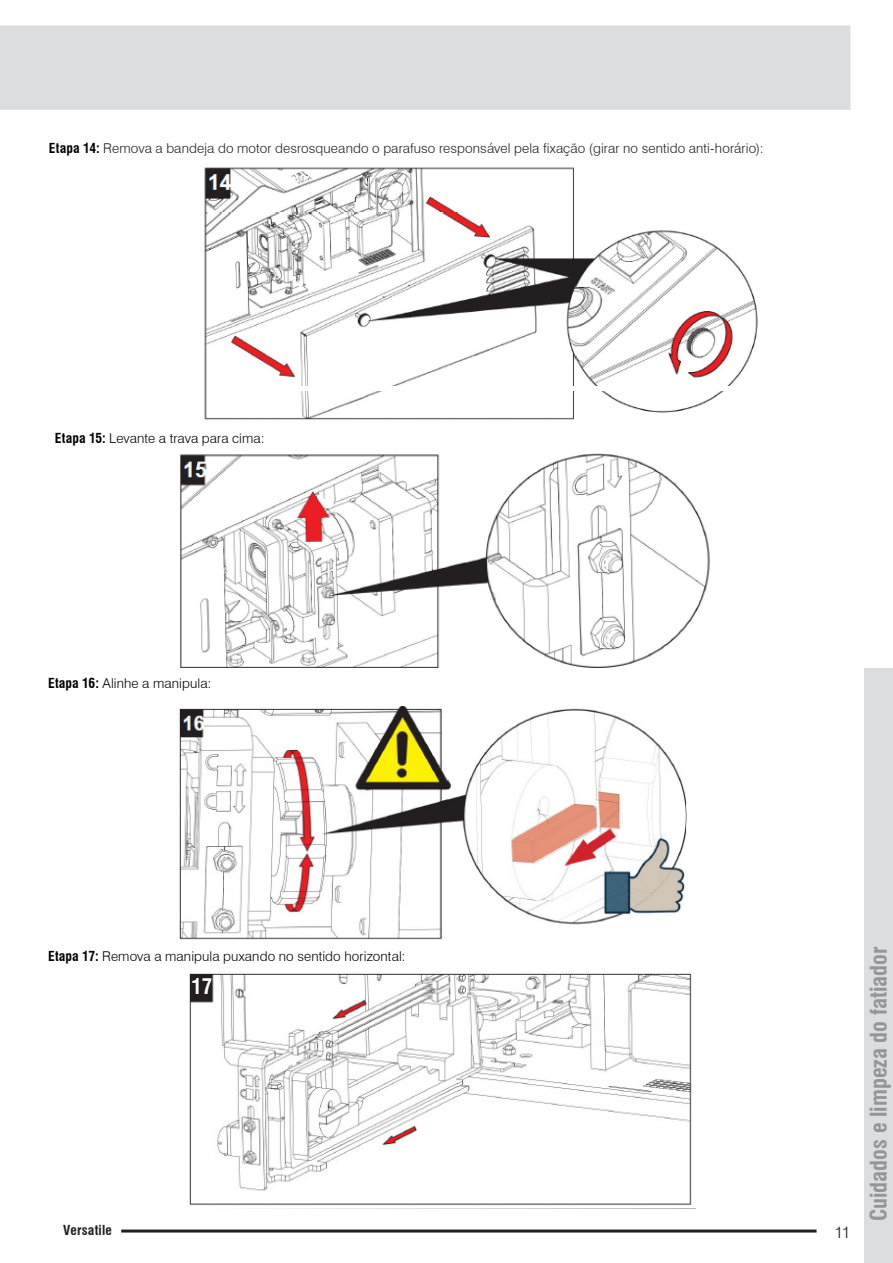
<style>
.page{position:relative;width:893px;height:1263px;background:#fff}
.page>*{position:absolute;margin:0;border:0;box-sizing:border-box;transform-origin:0 0}
.t1{font:700 condensed 22.5px "Swiss 721 BT";color:#939598}
.t2{font:700 condensed 21px "Swiss 721 BT";color:#fff}
.t3{font:300 16.5px "Swiss 721 BT";color:#231f20}
.Marcador_de_texto{font:300 13.5px "Swiss 721 BT";letter-spacing:.01em;color:#000}
.Marcador_de_texto-2{font:300 13.5px "Swiss 721 BT";letter-spacing:.01em;color:#231f20}
.t4{font:700 condensed 13.5px "Swiss 721 BT";letter-spacing:.01em;color:#231f20}
.s1{font-weight:700;font-stretch:condensed;color:#000}
.s2{font-weight:700;font-stretch:condensed}
</style>
<div class="page">
<div style="left:0;top:25px;width:850px;height:85px;background:#dcdddf"></div>
<div style="left:864px;top:668px;width:29px;height:595px;background:#dcdddf"></div>
<hr style="left:121px;top:1229px;width:695px;height:3px;background:#231f20">
<img style="left:204px;top:167px;width:554px;height:253px">
<img style="left:208px;top:387px;width:548px;height:3px">
<img style="left:180px;top:453px;width:530px;height:215px">
<img style="left:179px;top:706px;width:508px;height:234px">
<img style="left:189px;top:973px;width:503px;height:232px">
<p class="Marcador_de_texto-2" style="left:49px;top:140px;width:716px"><span class="s1">Etapa 14:</span> Remova a bandeja do motor desrosqueando o parafuso responsável pela fixação (girar no sentido anti-horário):</p>
<p class="Marcador_de_texto" style="left:55px;top:430px;width:211px"><span class="s2">Etapa 15:</span> Levante a trava para cima:</p>
<p class="Marcador_de_texto" style="left:48px;top:675px;width:165px"><span class="s2">Etapa 16:</span> Alinhe a manipula:</p>
<p class="Marcador_de_texto" style="left:48px;top:948px;width:359px"><span class="s2">Etapa 17:</span> Remova a manipula puxando no sentido horizontal:</p>
<p class="t2" style="left:191px;top:974px;width:22px">17</p>
<p class="t4" style="left:63px;top:1222px;width:50px">Versatile</p>
<p class="t3" style="left:835px;top:1222px;width:17px">11</p>
<h1 class="t1" style="left:865px;top:1221px;width:276px;rotate:-90deg">Cuidados e limpeza do fatiador</h1>
</div>
